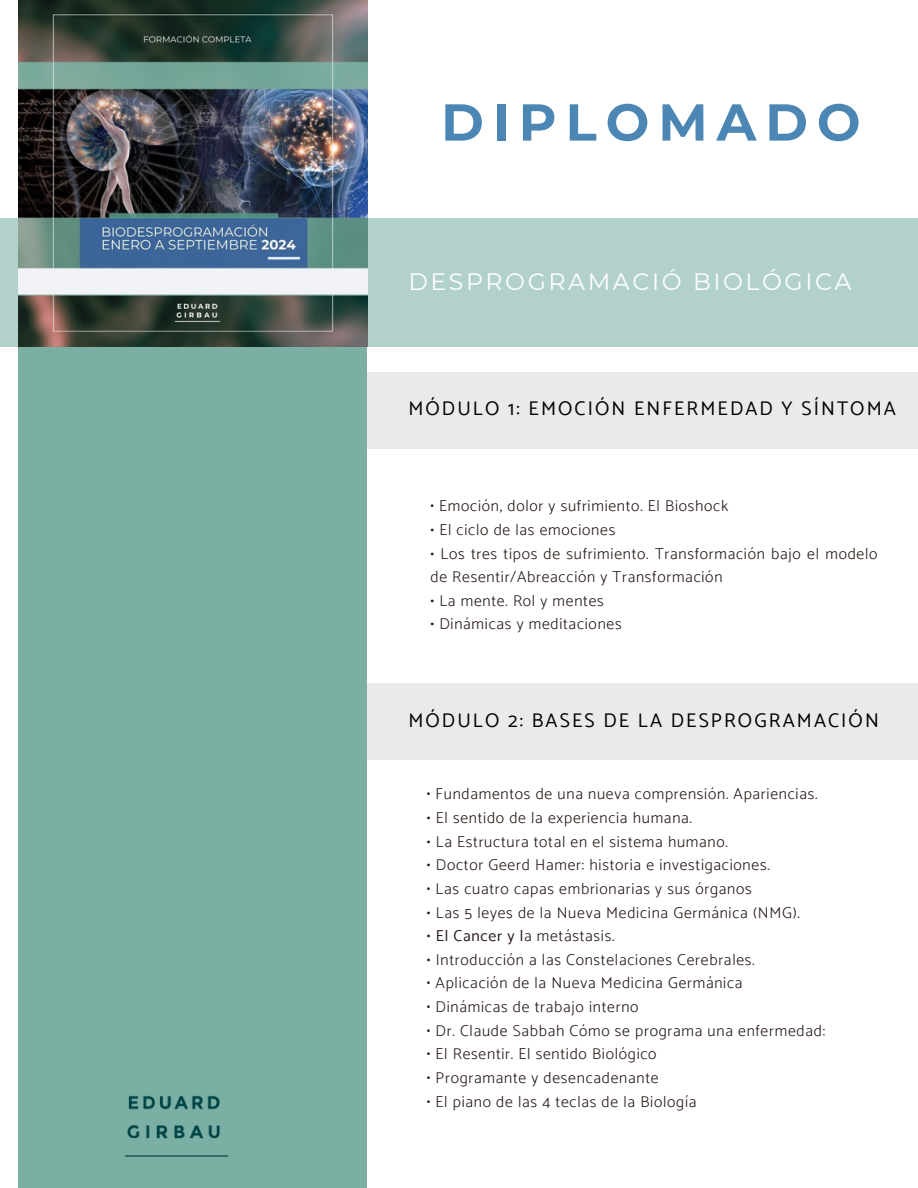
<style>
.page{position:relative;width:918px;height:1188px;background:#fff}
.page>*{position:absolute;margin:0;border:0;box-sizing:border-box;transform-origin:0 0}
.t1{font:700 51.9px "Montserrat";letter-spacing:.17em;color:#4b86b4}
.t2{font:23.7px "Montserrat";letter-spacing:.105em;color:#fff}
.t3{font:19.8px "Catamaran";letter-spacing:.105em;color:#000}
.t4{font:300 15.75px/23.7px "Catamaran";letter-spacing:.045em;color:#281a16}
.s1{font-weight:400}
</style>
<div class="page">
<div style="left:18px;top:0;width:349px;height:1188px;background:#7bafa4"></div>
<div style="left:0;top:218px;width:918px;height:129px;background:#b3d1cb"></div>
<img style="left:18px;top:0;width:349px;height:347px">
<div style="left:367px;top:373px;width:551px;height:76px;background:#e9eaec"></div>
<div style="left:367px;top:683px;width:551px;height:77px;background:#e9eaec"></div>
<img style="left:124px;top:1095px;width:104px;height:62px">
<p class="t1" style="left:441px;top:90px;width:421px">DIPLOMADO</p>
<p class="t2" style="left:408px;top:267px;width:445px">DESPROGRAMACIÓ BIOLÓGICA</p>
<p class="t3" style="left:408px;top:397px;width:489px">MÓDULO 1: EMOCIÓN ENFERMEDAD Y SÍNTOMA</p>
<p class="t4" style="left:430px;top:494px;width:299px">• Emoción, dolor y sufrimiento. El Bioshock</p>
<p class="t4" style="left:430px;top:518px;width:186px"><span class="s1">•</span> El ciclo de las emociones</p>
<p class="t4" style="left:430px;top:541px;width:449px"><span class="s1">•</span> Los tres tipos de sufrimiento. Transformación bajo el modelo de Resentir/Abreacción y Transformación</p>
<p class="t4" style="left:430px;top:588px;width:175px"><span class="s1">•</span> La mente. Rol y mentes</p>
<p class="t4" style="left:430px;top:612px;width:193px"><span class="s1">•</span> Dinámicas y meditaciones</p>
<p class="t3" style="left:408px;top:708px;width:472px">MÓDULO 2: BASES DE LA DESPROGRAMACIÓN</p>
<p class="t4" style="left:427px;top:782px;width:392px">• Fundamentos de una nueva comprensión. Apariencias.</p>
<p class="t4" style="left:427px;top:806px;width:267px"><span class="s1">•</span> El sentido de la experiencia humana.</p>
<p class="t4" style="left:427px;top:829px;width:303px"><span class="s1">•</span> La Estructura total en el sistema humano.</p>
<p class="t4" style="left:427px;top:853px;width:344px"><span class="s1">•</span> Doctor Geerd Hamer: historia e investigaciones.</p>
<p class="t4" style="left:427px;top:877px;width:326px">• Las cuatro capas embrionarias y sus órganos</p>
<p class="t4" style="left:427px;top:900px;width:374px"><span class="s1">•</span> Las 5 leyes de la Nueva Medicina Germánica (NMG).</p>
<p class="t4" style="left:427px;top:924px;width:189px"><span class="s1">• El Cancer y l</span>a metástasis.</p>
<p class="t4" style="left:427px;top:947px;width:329px"><span class="s1">•</span> Introducción a las Constelaciones Cerebrales.</p>
<p class="t4" style="left:427px;top:971px;width:317px">• Aplicación de la Nueva Medicina Germánica</p>
<p class="t4" style="left:427px;top:995px;width:213px">• Dinámicas de trabajo interno</p>
<p class="t4" style="left:427px;top:1018px;width:400px">• Dr. Claude Sabbah Cómo se programa una enfermedad:</p>
<p class="t4" style="left:427px;top:1042px;width:231px">• El Resentir. El sentido Biológico</p>
<p class="t4" style="left:427px;top:1066px;width:233px">• Programante y desencadenante</p>
<p class="t4" style="left:427px;top:1089px;width:271px">• El piano de las 4 teclas de la Biología</p>
</div>
